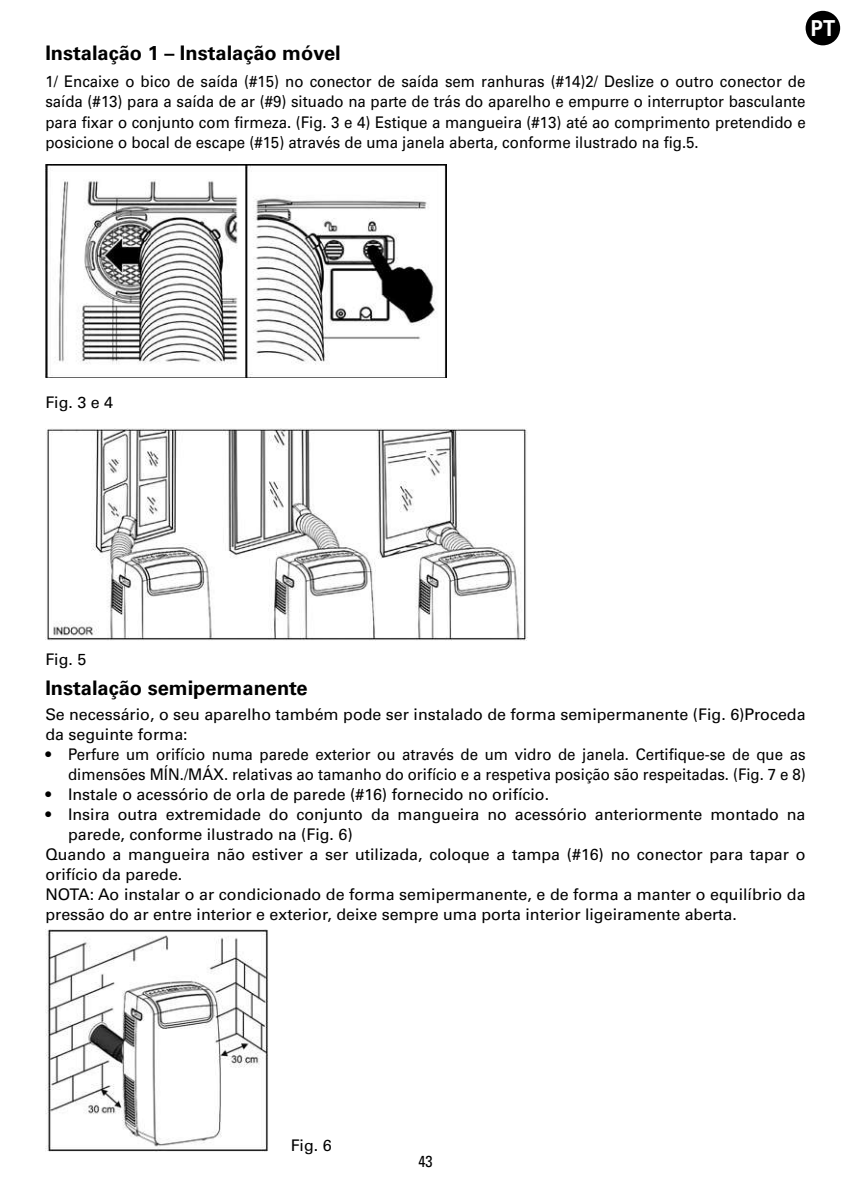
<style>
.page{position:relative;width:851px;height:1191px;background:#fff}
.page>*{position:absolute;margin:0;border:0;box-sizing:border-box;transform-origin:0 0}
.t1{font:700 22px "Univers";color:#fff;scale:.9 1}
.t2{font:700 20px "Univers";color:#000}
.t3{font:16px/20px "Univers";color:#000}
.t4{font:16px/20.4px "Univers";color:#000;text-align:justify;scale:.94 1}
.t5{font:condensed 16px "Univers";color:#000}
</style>
<div class="page">
<div style="left:805px;top:11px;width:35px;height:34px;background:#000;border-radius:50%"></div>
<img style="left:45px;top:165px;width:401px;height:212px">
<img style="left:45px;top:428px;width:482px;height:212px">
<img style="left:45px;top:929px;width:223px;height:222px">
<h1 class="t1" style="left:810px;top:15px;width:28px">PT</h1>
<p class="t2" style="left:45px;top:42px;width:297px">Instalação 1 – Instalação móvel</p>
<p class="t4" style="left:45px;top:71px;width:810px">1/ Encaixe o bico de saída (#15) no conector de saída sem ranhuras (#14)2/ Deslize o outro conector de saída (#13) para a saída de ar (#9) situado na parte de trás do aparelho e empurre o interruptor basculante para fixar o conjunto com firmeza. (Fig. 3 e 4) Estique a mangueira (#13) até ao comprimento pretendido e posicione o bocal de escape (#15) através de uma janela aberta, conforme ilustrado na fig.5.</p>
<p class="t3" style="left:45px;top:392px;width:69px">Fig. 3 e 4</p>
<p class="t3" style="left:45px;top:649px;width:42px">Fig. 5</p>
<p class="t2" style="left:45px;top:676px;width:264px">Instalação semipermanente</p>
<p class="t3" style="left:45px;top:704px;width:761px">Se necessário, o seu aparelho também pode ser instalado de forma semipermanente (Fig. 6)Proceda da seguinte forma:</p>
<p class="t3" style="left:45px;top:744px;width:761px;text-align:right">• Perfure um orifício numa parede exterior ou através de um vidro de janela. Certifique-se de que as dimensões MÍN./MÁX. relativas ao tamanho do orifício e a respetiva posição são respeitadas. (Fig. 7 e 8)</p>
<p class="t3" style="left:45px;top:784px;width:505px">• Instale o acessório de orla de parede (#16) fornecido no orifício.</p>
<p class="t3" style="left:45px;top:804px;width:761px">• Insira outra extremidade do conjunto da mangueira no acessório anteriormente montado na</p>
<p class="t3" style="left:68px;top:824px;width:286px">parede, conforme ilustrado na (Fig. 6)</p>
<p class="t3" style="left:45px;top:844px;width:761px">Quando a mangueira não estiver a ser utilizada, coloque a tampa (#16) no conector para tapar o</p>
<p class="t3" style="left:45px;top:864px;width:138px">orifício da parede.</p>
<p class="t3" style="left:45px;top:884px;width:761px">NOTA: Ao instalar o ar condicionado de forma semipermanente, e de forma a manter o equilíbrio da</p>
<p class="t3" style="left:45px;top:904px;width:692px">pressão do ar entre interior e exterior, deixe sempre uma porta interior ligeiramente aberta.</p>
<p class="t3" style="left:291px;top:1135px;width:42px">Fig. 6</p>
<p class="t5" style="left:418px;top:1151px;width:16px">43</p>
</div>
